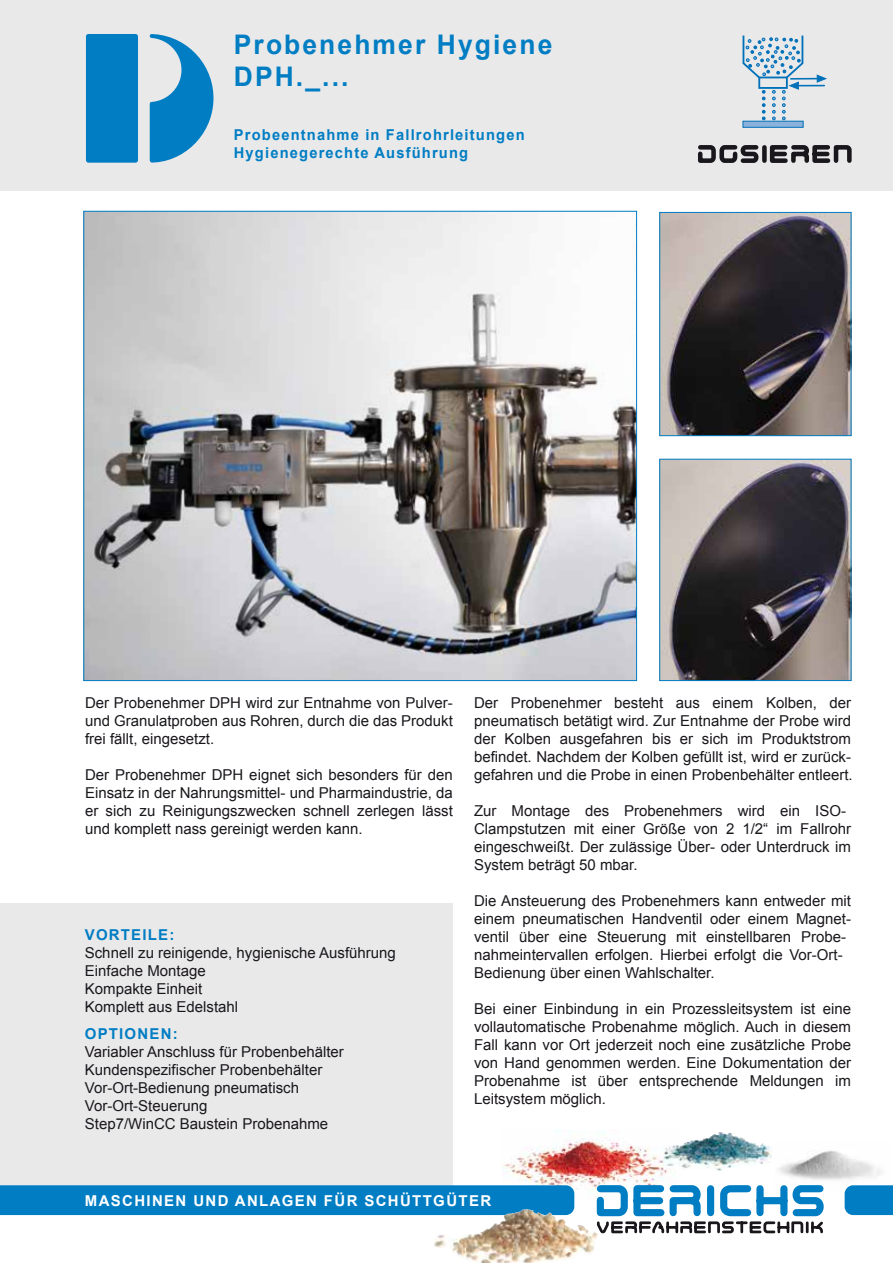
<style>
.page{position:relative;width:893px;height:1263px;background:#fff}
.page>*{position:absolute;margin:0;border:0;box-sizing:border-box;transform-origin:0 0}
.t1{font:700 27px/32.4px "Arial";letter-spacing:.08em;color:#007dc3}
.t2{font:15px/18px "Arial";color:#1a171c}
.t3{font:700 15px/18px "Arial";letter-spacing:.08em;color:#007dc3}
.t4{font:700 15px "Arial";letter-spacing:.09em;color:#fff}
</style>
<div class="page">
<div style="left:0;top:904px;width:453px;height:282px;background:#e9e9ea"></div>
<img style="left:503px;top:1129px;width:160px;height:71px">
<img style="left:663px;top:1132px;width:109px;height:43px">
<img style="left:778px;top:1150px;width:103px;height:42px">
<svg style="left:593px;top:1181px;width:234px;height:54px"></svg>
<div style="left:0;top:1185px;width:574px;height:30px;background:#007dc3"></div>
<svg style="left:845px;top:1185px;width:48px;height:30px"></svg>
<img style="left:487px;top:1209px;width:39px;height:20px">
<div style="left:0;top:0;width:893px;height:191px;background:#e9e9ea"></div>
<svg style="left:86px;top:34px;width:128px;height:129px"></svg>
<svg style="left:742px;top:35px;width:84px;height:85px"></svg>
<div style="left:743px;top:121px;width:60px;height:7px;background:#8ab2db;border:1px solid #0071b9"></div>
<svg style="left:698px;top:145px;width:154px;height:18px"></svg>
<img style="left:661px;top:461px;width:188px;height:218px">
<div style="left:659px;top:459px;width:192px;height:222px;border:1px solid #007dc3"></div>
<img style="left:661px;top:214px;width:188px;height:220px">
<div style="left:659px;top:212px;width:192px;height:224px;border:1px solid #007dc3"></div>
<img style="left:85px;top:213px;width:550px;height:466px">
<h1 class="t1" style="left:234px;top:29px;width:320px">Probenehmer Hygiene<br>DPH._...</h1>
<p class="t3" style="left:234px;top:127px;width:292px">Probeentnahme in Fallrohrleitungen<br>Hygienegerechte Ausführung</p>
<p class="t2" style="left:85px;top:694px;width:369px;text-align:justify">Der Probenehmer DPH wird zur Entnahme von Pulver&shy;und Granulatproben aus Rohren, durch die das Produkt frei fällt, eingesetzt.</p>
<p class="t2" style="left:85px;top:766px;width:369px;text-align:justify">Der Probenehmer DPH eignet sich besonders für den Einsatz in der Nahrungsmittel- und Pharmaindustrie, da er sich zu Reinigungszwecken schnell zerlegen lässt und komplett nass gereinigt werden kann.</p>
<p class="t3" style="left:85px;top:926px;width:91px">VORTEILE:</p>
<p class="t2" style="left:85px;top:944px;width:313px">Schnell zu reinigende, hygienische Ausführung<br>Einfache Montage<br>Kompakte Einheit<br>Komplett aus Edelstahl</p>
<p class="t3" style="left:85px;top:1025px;width:94px">OPTIONEN:</p>
<p class="t2" style="left:85px;top:1043px;width:261px">Variabler Anschluss für Probenbehälter Kundenspezifischer Probenbehälter Vor-Ort-Bedienung pneumatisch Vor-Ort-Steuerung<br>Step7/WinCC Baustein Probenahme</p>
<p class="t2" style="left:474px;top:694px;width:380px;text-align:justify">Der Probenehmer besteht aus einem Kolben, der pneumatisch betätigt wird. Zur Entnahme der Probe wird der Kolben ausgefahren bis er sich im Produktstrom befindet. Nachdem der Kolben gefüllt ist, wird er zurück&shy;gefahren und die Probe in einen Probenbehälter entleert.</p>
<p class="t2" style="left:474px;top:802px;width:378px">Zur Montage des Probenehmers wird ein ISO-Clampstutzen mit einer Größe von 2 1/2“ im Fallrohr eingeschweißt. Der zulässige Über- oder Unterdruck im System beträgt 50 mbar.</p>
<p class="t2" style="left:474px;top:892px;width:378px">Die Ansteuerung des Probenehmers kann entweder mit einem pneumatischen Handventil oder einem Magnet&shy;ventil über eine Steuerung mit einstellbaren Probe&shy;nahmeintervallen erfolgen. Hierbei erfolgt die Vor-Ort-Bedienung über einen Wahlschalter.</p>
<p class="t2" style="left:474px;top:1000px;width:378px;text-align:justify">Bei einer Einbindung in ein Prozessleitsystem ist eine vollautomatische Probenahme möglich. Auch in diesem Fall kann vor Ort jederzeit noch eine zusätzliche Probe von Hand genommen werden. Eine Dokumentation der Probenahme ist über entsprechende Meldungen im Leitsystem möglich.</p>
<p class="t4" style="left:85px;top:1191px;width:408px">MASCHINEN UND ANLAGEN FÜR SCHÜTTGÜTER</p>
</div>
